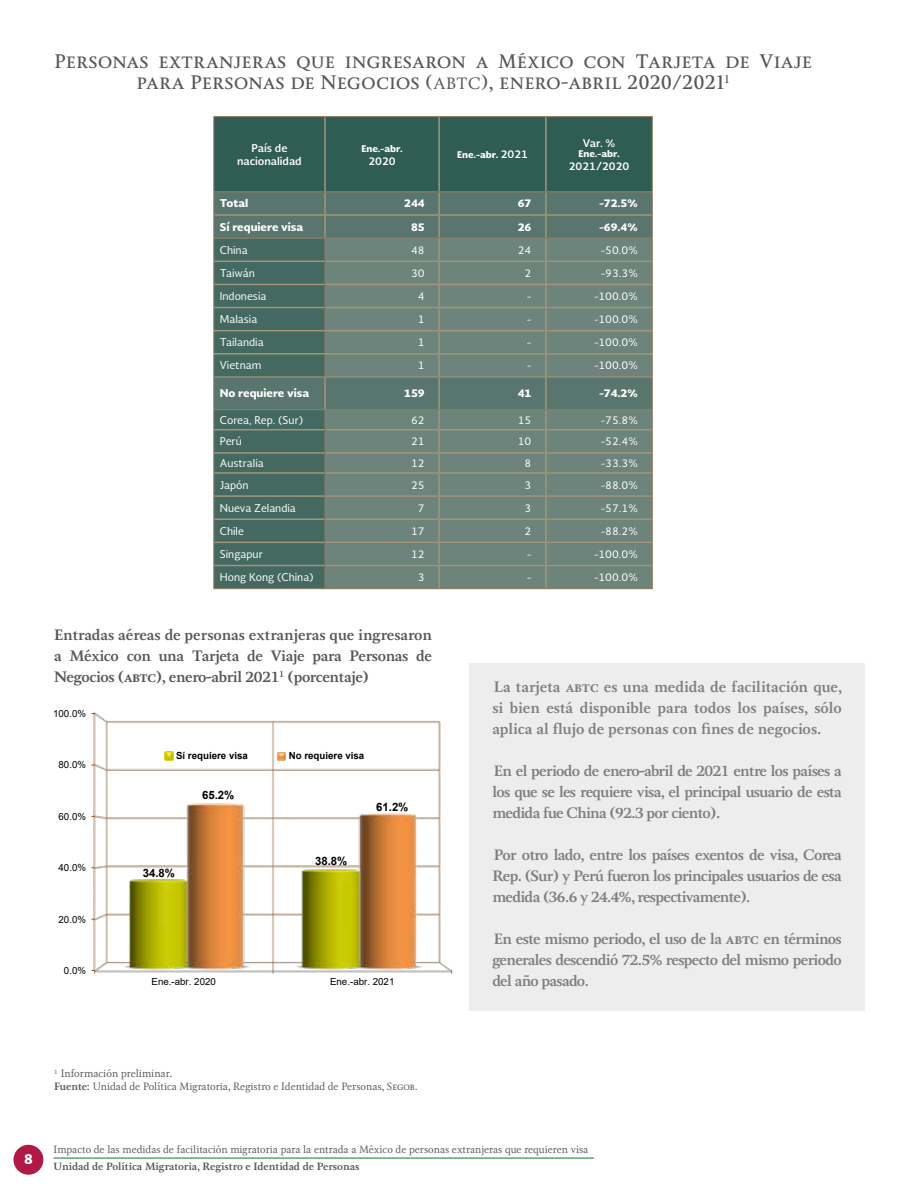
<style>
.page{position:relative;width:918px;height:1188px;background:#fff}
.page>*{position:absolute;margin:0;border:0;box-sizing:border-box;transform-origin:0 0}
.t1{font:700 18.15px/21.1px "Soberana Titular";color:#575756;text-align:center}
.t2{font:700 15px/21px "Soberana Texto";letter-spacing:-.04em;color:#7e7e7d;text-align:justify}
.t3{font:700 15px/21px "Soberana Texto";letter-spacing:-.02em;color:#575756;text-align:justify}
.t4{font:900 13.5px "Soberana Sans";color:#fff}
.t5{font:700 11.4px "Arial";color:#000}
.t6{font:10.65px "Soberana Texto";color:#575756}
.t7{font:10.5px "Soberana Sans";color:#fff}
.t8{font:10.5px "Soberana Texto";color:#575756}
.t9{font:900 10.5px "Soberana Sans";color:#fff}
.t10{font:700 10.5px "Soberana Texto";letter-spacing:-.01em;color:#575756}
.t11{font:700 10.5px/12.6px "Soberana Sans";color:#fff;text-align:center}
.t12{font:9.75px "Arial";letter-spacing:.005em;color:#000}
.t13{font:700 9.75px "Arial";color:#000}
.t14{font:900 9px "Soberana Sans";color:#fff}
.s1{font-weight:400}
.s2{font-weight:700;font-size:10.5px}
.s3{font-weight:700}
</style>
<div class="page">
<div style="left:13px;top:1145px;width:30px;height:30px;background:#b01846;border-radius:50%"></div>
<hr style="left:54px;top:1158px;width:540px;height:1px;background:#007d32">
<hr style="left:213px;top:116px;width:112px;height:1px;background:#8d7c60">
<hr style="left:325px;top:116px;width:114px;height:1px;background:#8d7c60">
<hr style="left:439px;top:116px;width:107px;height:1px;background:#8d7c60">
<hr style="left:546px;top:116px;width:107px;height:1px;background:#8d7c60">
<svg style="left:213px;top:117px;width:440px;height:472px;background:#5c786e"></svg>
<hr style="left:325px;top:588px;width:114px;height:1px;background:#8d7c60">
<hr style="left:439px;top:588px;width:107px;height:1px;background:#8d7c60">
<hr style="left:546px;top:588px;width:107px;height:1px;background:#8d7c60">
<div style="left:469px;top:663px;width:396px;height:347px;background:#ededed"></div>
<img style="left:91px;top:712px;width:362px;height:262px">
<svg style="left:92px;top:970px;width:3px;height:4px"></svg>
<svg style="left:164px;top:752px;width:9px;height:9px"></svg>
<svg style="left:277px;top:752px;width:9px;height:8px"></svg>
<p class="t1" style="left:54px;top:50px;width:760px">Personas extranjeras que ingresaron a México con Tarjeta de Viaje para Personas de Negocios (<span class="s1">abtc</span>), enero-abril 2020/2021<sup>1</sup></p>
<p class="t11" style="left:237px;top:141px;width:66px">País de nacionalidad</p>
<p class="t14" style="left:361px;top:142px;width:43px">Ene.-abr.</p>
<p class="t11" style="left:368px;top:154px;width:29px">2020</p>
<p class="t14" style="left:457px;top:149px;width:72px">Ene.-abr. <span class="s2">2021</span></p>
<p class="t11" style="left:583px;top:136px;width:34px">Var. %</p>
<p class="t14" style="left:578px;top:148px;width:43px">Ene.-abr.</p>
<p class="t11" style="left:569px;top:159px;width:62px">2021/2020</p>
<p class="t9" style="left:220px;top:196px;width:30px">Total</p>
<p class="t9" style="left:404px;top:196px;width:22px">244</p>
<p class="t9" style="left:518px;top:196px;width:15px">67</p>
<p class="t9" style="left:599px;top:196px;width:40px">-72.5%</p>
<p class="t9" style="left:220px;top:219px;width:85px">Sí requiere visa</p>
<p class="t9" style="left:411px;top:219px;width:15px">85</p>
<p class="t9" style="left:518px;top:219px;width:15px">26</p>
<p class="t9" style="left:599px;top:219px;width:40px">-69.4%</p>
<p class="t7" style="left:220px;top:243px;width:29px">China</p>
<p class="t7" style="left:411px;top:243px;width:15px">48</p>
<p class="t7" style="left:518px;top:243px;width:15px">24</p>
<p class="t7" style="left:601px;top:243px;width:38px">-50.0%</p>
<p class="t7" style="left:220px;top:266px;width:36px">Taiwán</p>
<p class="t7" style="left:411px;top:266px;width:15px">30</p>
<p class="t7" style="left:525px;top:266px;width:8px">2</p>
<p class="t7" style="left:601px;top:266px;width:38px">-93.3%</p>
<p class="t7" style="left:220px;top:289px;width:48px">Indonesia</p>
<p class="t7" style="left:418px;top:289px;width:8px">4</p>
<p class="t7" style="left:527px;top:289px;width:6px">-</p>
<p class="t7" style="left:594px;top:289px;width:45px">-100.0%</p>
<p class="t7" style="left:220px;top:312px;width:39px">Malasia</p>
<p class="t7" style="left:418px;top:312px;width:8px">1</p>
<p class="t7" style="left:527px;top:312px;width:6px">-</p>
<p class="t7" style="left:594px;top:312px;width:45px">-100.0%</p>
<p class="t7" style="left:220px;top:335px;width:45px">Tailandia</p>
<p class="t7" style="left:418px;top:335px;width:8px">1</p>
<p class="t7" style="left:527px;top:335px;width:6px">-</p>
<p class="t7" style="left:594px;top:335px;width:45px">-100.0%</p>
<p class="t7" style="left:220px;top:359px;width:43px">Vietnam</p>
<p class="t7" style="left:418px;top:359px;width:8px">1</p>
<p class="t7" style="left:527px;top:359px;width:6px">-</p>
<p class="t7" style="left:594px;top:359px;width:45px">-100.0%</p>
<p class="t9" style="left:220px;top:386px;width:91px">No requiere visa</p>
<p class="t9" style="left:404px;top:386px;width:22px">159</p>
<p class="t9" style="left:518px;top:386px;width:15px">41</p>
<p class="t9" style="left:599px;top:386px;width:40px">-74.2%</p>
<p class="t7" style="left:220px;top:413px;width:85px">Corea, Rep. (Sur)</p>
<p class="t7" style="left:411px;top:413px;width:15px">62</p>
<p class="t7" style="left:518px;top:413px;width:15px">15</p>
<p class="t7" style="left:601px;top:413px;width:38px">-75.8%</p>
<p class="t7" style="left:220px;top:435px;width:23px">Perú</p>
<p class="t7" style="left:411px;top:435px;width:15px">21</p>
<p class="t7" style="left:518px;top:435px;width:15px">10</p>
<p class="t7" style="left:601px;top:435px;width:38px">-52.4%</p>
<p class="t7" style="left:220px;top:456px;width:45px">Australia</p>
<p class="t7" style="left:411px;top:456px;width:15px">12</p>
<p class="t7" style="left:525px;top:456px;width:8px">8</p>
<p class="t7" style="left:601px;top:456px;width:38px">-33.3%</p>
<p class="t7" style="left:220px;top:478px;width:30px">Japón</p>
<p class="t7" style="left:411px;top:478px;width:15px">25</p>
<p class="t7" style="left:525px;top:478px;width:8px">3</p>
<p class="t7" style="left:601px;top:478px;width:38px">-88.0%</p>
<p class="t7" style="left:220px;top:501px;width:78px">Nueva Zelandia</p>
<p class="t7" style="left:418px;top:501px;width:8px">7</p>
<p class="t7" style="left:525px;top:501px;width:8px">3</p>
<p class="t7" style="left:601px;top:501px;width:38px">-57.1%</p>
<p class="t7" style="left:220px;top:524px;width:26px">Chile</p>
<p class="t7" style="left:411px;top:524px;width:15px">17</p>
<p class="t7" style="left:525px;top:524px;width:8px">2</p>
<p class="t7" style="left:601px;top:524px;width:38px">-88.2%</p>
<p class="t7" style="left:220px;top:547px;width:44px">Singapur</p>
<p class="t7" style="left:411px;top:547px;width:15px">12</p>
<p class="t7" style="left:527px;top:547px;width:6px">-</p>
<p class="t7" style="left:594px;top:547px;width:45px">-100.0%</p>
<p class="t7" style="left:220px;top:570px;width:95px">Hong Kong (China)</p>
<p class="t7" style="left:418px;top:570px;width:8px">3</p>
<p class="t7" style="left:527px;top:570px;width:6px">-</p>
<p class="t7" style="left:594px;top:570px;width:45px">-100.0%</p>
<p class="t3" style="left:54px;top:624px;width:380px">Entradas aéreas de personas extranjeras que ingresaron a México con una Tarjeta de Viaje para Personas de Negocios (abtc), enero-abril 2021<sup>1</sup> (porcentaje)</p>
<p class="t12" style="left:53px;top:707px;width:34px">100.0%</p>
<p class="t12" style="left:59px;top:758px;width:29px">80.0%</p>
<p class="t12" style="left:59px;top:810px;width:29px">60.0%</p>
<p class="t12" style="left:59px;top:861px;width:29px">40.0%</p>
<p class="t12" style="left:59px;top:912px;width:29px">20.0%</p>
<p class="t12" style="left:64px;top:964px;width:24px">0.0%</p>
<p class="t13" style="left:176px;top:749px;width:73px">Sí requiere visa</p>
<p class="t13" style="left:289px;top:749px;width:77px">No requiere visa</p>
<p class="t5" style="left:143px;top:865px;width:34px">34.8%</p>
<p class="t5" style="left:202px;top:787px;width:34px">65.2%</p>
<p class="t5" style="left:315px;top:853px;width:34px">38.8%</p>
<p class="t5" style="left:376px;top:799px;width:34px">61.2%</p>
<p class="t12" style="left:152px;top:975px;width:66px">Ene.-abr. 2020</p>
<p class="t12" style="left:330px;top:975px;width:66px">Ene.-abr. 2021</p>
<p class="t2" style="left:492px;top:676px;width:351px">La tarjeta abtc es una medida de facilitación que, si bien está disponible para todos los países, sólo aplica al flujo de personas con fines de negocios.</p>
<p class="t2" style="left:492px;top:760px;width:351px">En el periodo de enero-abril de 2021 entre los países a los que se les requiere visa, el principal usuario de esta medida fue China (92.3 por ciento).</p>
<p class="t2" style="left:492px;top:844px;width:351px">Por otro lado, entre los países exentos de visa, Corea Rep. (Sur) y Perú fueron los principales usuarios de esa medida (36.6 y 24.4%, respectivamente).</p>
<p class="t2" style="left:492px;top:928px;width:351px">En este mismo periodo, el uso de la abtc en términos generales descendió 72.5% respecto del mismo periodo del año pasado.</p>
<p class="t4" style="left:24px;top:1149px;width:10px">8</p>
<p class="t6" style="left:54px;top:1067px;width:120px"><sup>1</sup> Información preliminar.</p>
<p class="t8" style="left:54px;top:1080px;width:365px"><span class="s3">Fuente:</span> Unidad de Política Migratoria, Registro e Identidad de Personas, Segob.</p>
<p class="t8" style="left:54px;top:1143px;width:536px">Impacto de las medidas de facilitación migratoria para la entrada a México de personas extranjeras que requieren visa</p>
<p class="t10" style="left:54px;top:1159px;width:307px">Unidad de Política Migratoria, Registro e Identidad de Personas</p>
</div>
